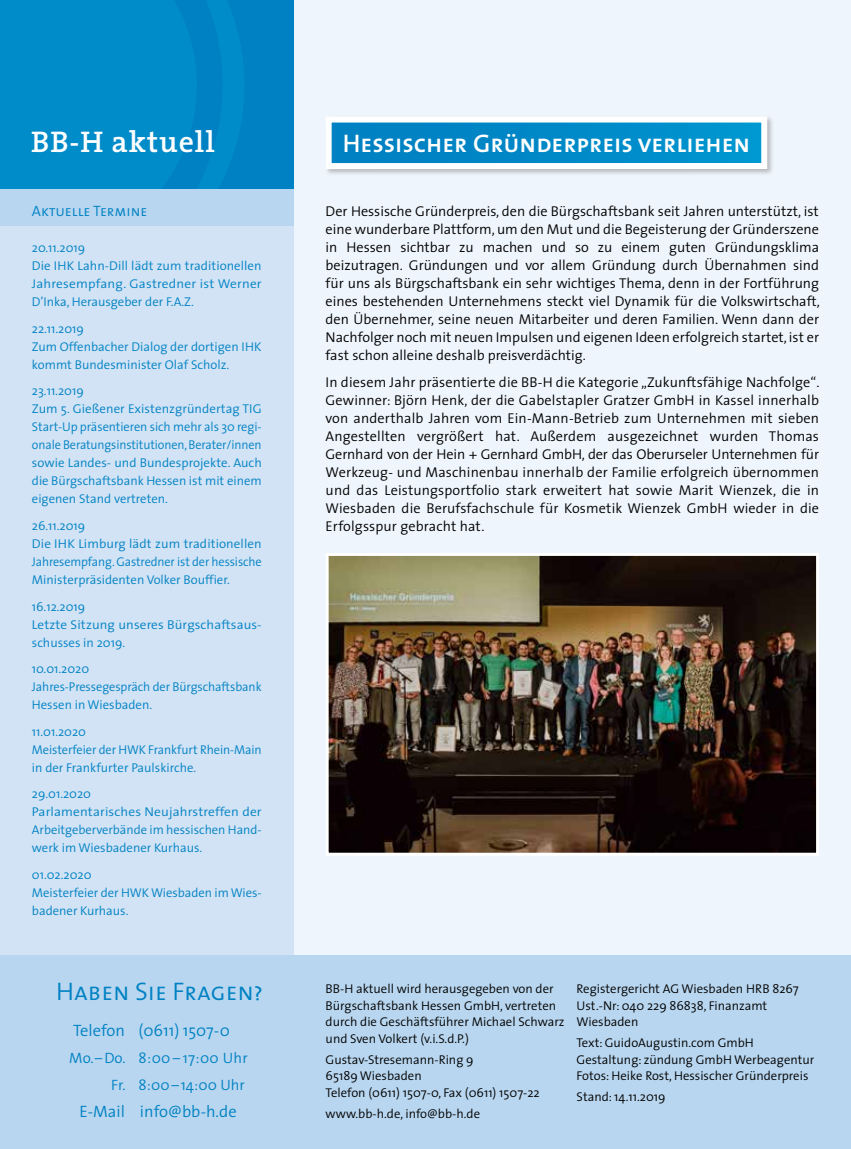
<style>
.page{position:relative;width:851px;height:1149px;background:#fff}
.page>*{position:absolute;margin:0;border:0;box-sizing:border-box;transform-origin:0 0}
.t1{font:600 30px "The Serif";letter-spacing:.03em;color:#fff}
.t2{font:25.5px "The Mix Semi Bold Caps";color:#fff}
.t3{font:25.5px "The Sans Semi Light Caps";color:#0081c3}
.t4{font:300 16.5px "The Sans";color:#0081c3}
.t5{font:300 15px/27px "The Sans";color:#0081c3;text-align:right}
.t6{font:15px "The Sans Semi Light Caps";color:#0081c3}
.t7{font:300 14.25px/18px "The Sans";color:#000;text-align:justify}
.t8{font:300 12.75px/18px "The Sans";color:#0081c3}
.t9{font:300 12.75px/16.5px "The Sans";color:#000}
</style>
<div class="page">
<div style="left:0;top:0;width:850px;height:1066px;background:#eff5fc"></div>
<div style="left:0;top:178px;width:293px;height:970px;background:#d1e3f5"></div>
<div style="left:0;top:955px;width:850px;height:193px;background:#b8d6ef"></div>
<div style="left:0;top:0;width:293px;height:189px;background:#008bc9"></div>
<svg style="left:850px;top:0;width:1px;height:189px"></svg>
<div style="left:0;top:189px;width:293px;height:36px;background:#b8d6ef"></div>
<div style="left:324px;top:115px;width:450px;height:61px;background:#000;opacity:.25"></div>
<div style="left:328px;top:119px;width:436px;height:47px;background:linear-gradient(to right,#007dc0,#0095cf)"></div>
<div style="left:325px;top:116px;width:442px;height:53px;border:6px solid #fff"></div>
<img style="left:326px;top:553px;width:493px;height:303px">
<h1 class="t1" style="left:31px;top:116px;width:185px">BB-H aktuell</h1>
<p class="t6" style="left:32px;top:199px;width:117px">Aktuelle Termine</p>
<p class="t8" style="left:32px;top:238px;width:231px">20.11.2019<br>Die IHK Lahn-Dill lädt zum traditionellen<br>Jahresempfang. Gastredner ist Werner<br>D’Inka, Herausgeber der F.A.Z.</p>
<p class="t8" style="left:32px;top:319px;width:231px">22.11.2019<br>Zum Offenbacher Dialog der dortigen IHK kommt Bundesminister Olaf Scholz.</p>
<p class="t8" style="left:32px;top:381px;width:231px">23.11.2019<br>Zum 5. Gießener Existenzgründertag TIG Start-Up präsentieren sich mehr als 30 regi&shy;onale Beratungsinstitutionen, Berater/innen sowie Landes- und Bundesprojekte. Auch die Bürgschaftsbank Hessen ist mit einem eigenen Stand vertreten.</p>
<p class="t8" style="left:32px;top:516px;width:231px">26.11.2019<br>Die IHK Limburg lädt zum traditionellen Jahresempfang. Gastredner ist der hessische Ministerpräsidenten Volker Bouffier.</p>
<p class="t8" style="left:32px;top:596px;width:231px">16.12.2019<br>Letzte Sitzung unseres Bürgschaftsaus&shy;schusses in 2019.</p>
<p class="t8" style="left:32px;top:659px;width:231px">10.01.2020<br>Jahres-Pressegespräch der Bürgschaftsbank<br>Hessen in Wiesbaden.</p>
<p class="t8" style="left:32px;top:721px;width:231px">11.01.2020<br>Meisterfeier der HWK Frankfurt Rhein-Main in der Frankfurter Paulskirche.</p>
<p class="t8" style="left:32px;top:784px;width:231px">29.01.2020<br>Parlamentarisches Neujahrstreffen der<br>Arbeitgeberverbände im hessischen Hand&shy;werk im Wiesbadener Kurhaus.</p>
<p class="t8" style="left:32px;top:864px;width:231px">01.02.2020<br>Meisterfeier der HWK Wiesbaden im Wies&shy;badener Kurhaus.</p>
<h2 class="t3" style="left:56px;top:969px;width:208px">Haben Sie Fragen?</h2>
<p class="t4" style="left:73px;top:1016px;width:158px">Telefon (0611) 1507-0</p>
<p class="t5" style="left:69px;top:1043px;width:180px">Mo.–Do. 8:00 – 17:00 Uhr<br>Fr. 8:00–14:00 Uhr</p>
<p class="t4" style="left:79px;top:1097px;width:159px">E-Mail info@bb-h.de</p>
<h2 class="t2" style="left:343px;top:122px;width:409px">Hessischer Gründerpreis verliehen</h2>
<p class="t7" style="left:325px;top:202px;width:495px">Der Hessische Gründerpreis, den die Bürgschaftsbank seit Jahren unterstützt, ist eine wunderbare Plattform, um den Mut und die Begeisterung der Gründerszene in Hessen sichtbar zu machen und so zu einem guten Gründungsklima beizutragen. Gründungen und vor allem Gründung durch Übernahmen sind für uns als Bürgschaftsbank ein sehr wichtiges Thema, denn in der Fortführung eines bestehenden Unternehmens steckt viel Dynamik für die Volkswirtschaft, den Übernehmer, seine neuen Mitarbeiter und deren Familien. Wenn dann der Nachfolger noch mit neuen Impulsen und eigenen Ideen erfolgreich startet, ist er fast schon alleine deshalb preisverdächtig.</p>
<p class="t7" style="left:325px;top:373px;width:495px">In diesem Jahr präsentierte die BB-H die Kategorie „Zukunftsfähige Nachfolge“.<br>Gewinner: Björn Henk, der die Gabelstapler Gratzer GmbH in Kassel innerhalb von anderthalb Jahren vom Ein-Mann-Betrieb zum Unternehmen mit sieben Angestellten vergrößert hat. Außerdem ausgezeichnet wurden Thomas Gernhard von der Hein + Gernhard GmbH, der das Oberurseler Unternehmen für Werkzeug- und Maschinenbau innerhalb der Familie erfolgreich übernommen und das Leistungsportfolio stark erweitert hat sowie Marit Wienzek, die in Wiesbaden die Berufsfachschule für Kosmetik Wienzek GmbH wieder in die Erfolgsspur gebracht hat.</p>
<p class="t9" style="left:325px;top:980px;width:240px">BB-H aktuell wird herausgegeben von der Bürgschaftsbank Hessen GmbH, vertreten durch die Geschäftsführer Michael Schwarz und Sven Volkert (v.i.S.d.P.)</p>
<p class="t9" style="left:325px;top:1050px;width:215px">Gustav-Stresemann-Ring 9<br>65189 Wiesbaden<br>Telefon (0611) 1507-0, Fax (0611) 1507-22</p>
<p class="t9" style="left:325px;top:1104px;width:156px">www.bb-h.de, info@bb-h.de</p>
<p class="t9" style="left:576px;top:980px;width:223px">Registergericht AG Wiesbaden HRB 8267<br>Ust.-Nr: 040 229 86838, Finanzamt<br>Wiesbaden</p>
<p class="t9" style="left:576px;top:1033px;width:239px">Text: GuidoAugustin.com GmbH<br>Gestaltung: zündung GmbH Werbeagentur<br>Fotos: Heike Rost, Hessischer Gründerpreis</p>
<p class="t9" style="left:576px;top:1087px;width:90px">Stand: 14.11.2019</p>
</div>
